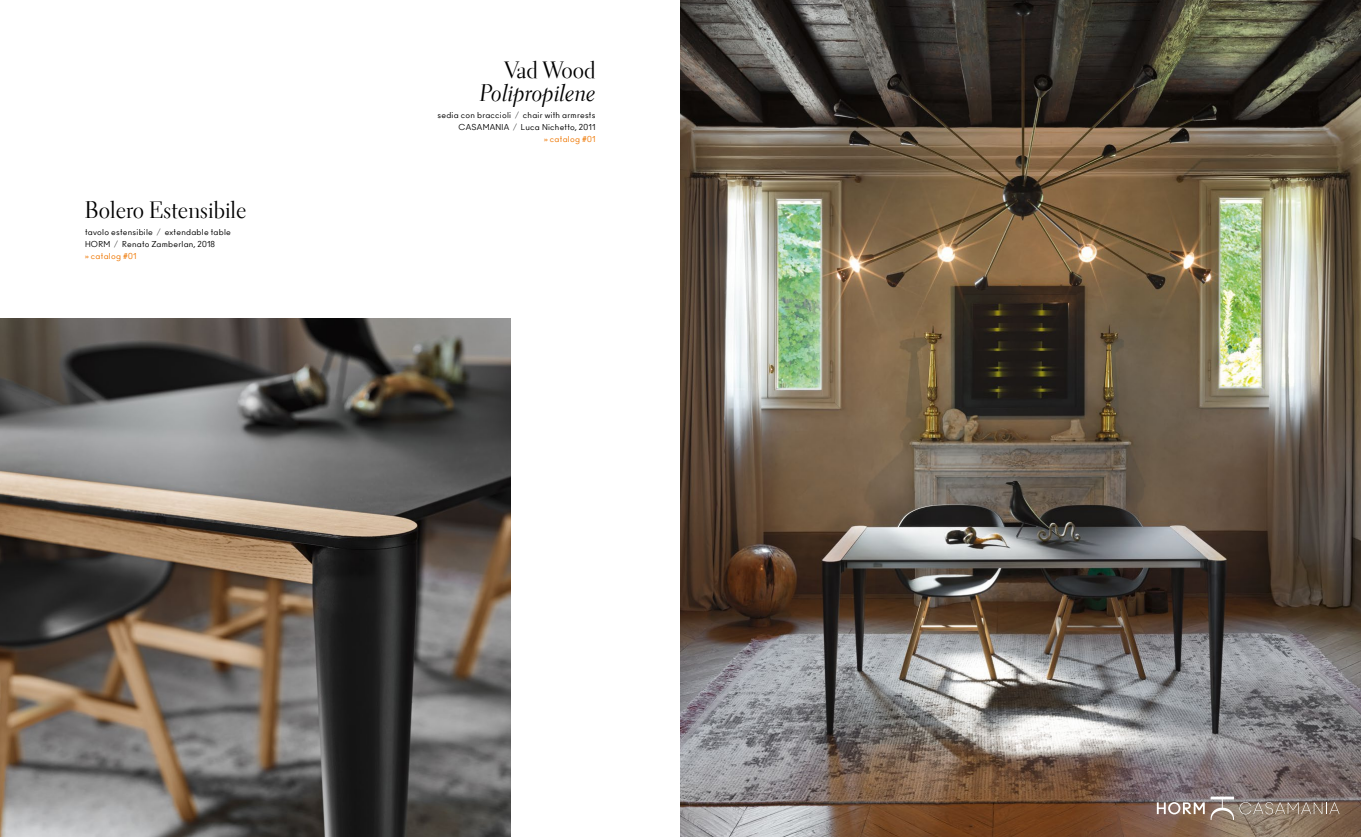
<style>
.page{position:relative;width:1361px;height:837px;background:#fff}
.page>*{position:absolute;margin:0;border:0;box-sizing:border-box;transform-origin:0 0}
.t1{font:24px "Electra LT Display";letter-spacing:.03em;color:#000}
.t2{font:24px "Electra LT Cursive Display";letter-spacing:.03em;color:#000}
.t3{font:8px/12px "Ano";letter-spacing:.03em;color:#000}
.s1{font-family:"Ano Half"}
.s2{color:#ee7601}
</style>
<div class="page">
<img style="left:680px;top:0;width:681px;height:836px">
<img style="left:0;top:318px;width:510px;height:518px">
<svg style="left:1157px;top:801px;width:47px;height:13px"></svg>
<svg style="left:1210px;top:796px;width:129px;height:23px"></svg>
<h1 class="t1" style="left:85px;top:196px;width:163px">Bolero Estensibile</h1>
<p class="t3" style="left:85px;top:226px;width:147px">tavolo estensibile <span class="s1">/</span> extendable table<br>HORM <span class="s1">/</span> Renato Zamberlan, 2018<br><span class="s2">» catalog #01</span></p>
<h1 class="t1" style="left:505px;top:56px;width:92px">Vad Wood</h1>
<h1 class="t2" style="left:480px;top:79px;width:117px">Polipropilene</h1>
<p class="t3" style="left:437px;top:109px;width:159px;text-align:right">sedia con braccioli <span class="s1">/</span> chair with armrests<br>CASAMANIA <span class="s1">/</span> Luca Nichetto, 2011<br><span class="s2">» catalog #01</span></p>
</div>
